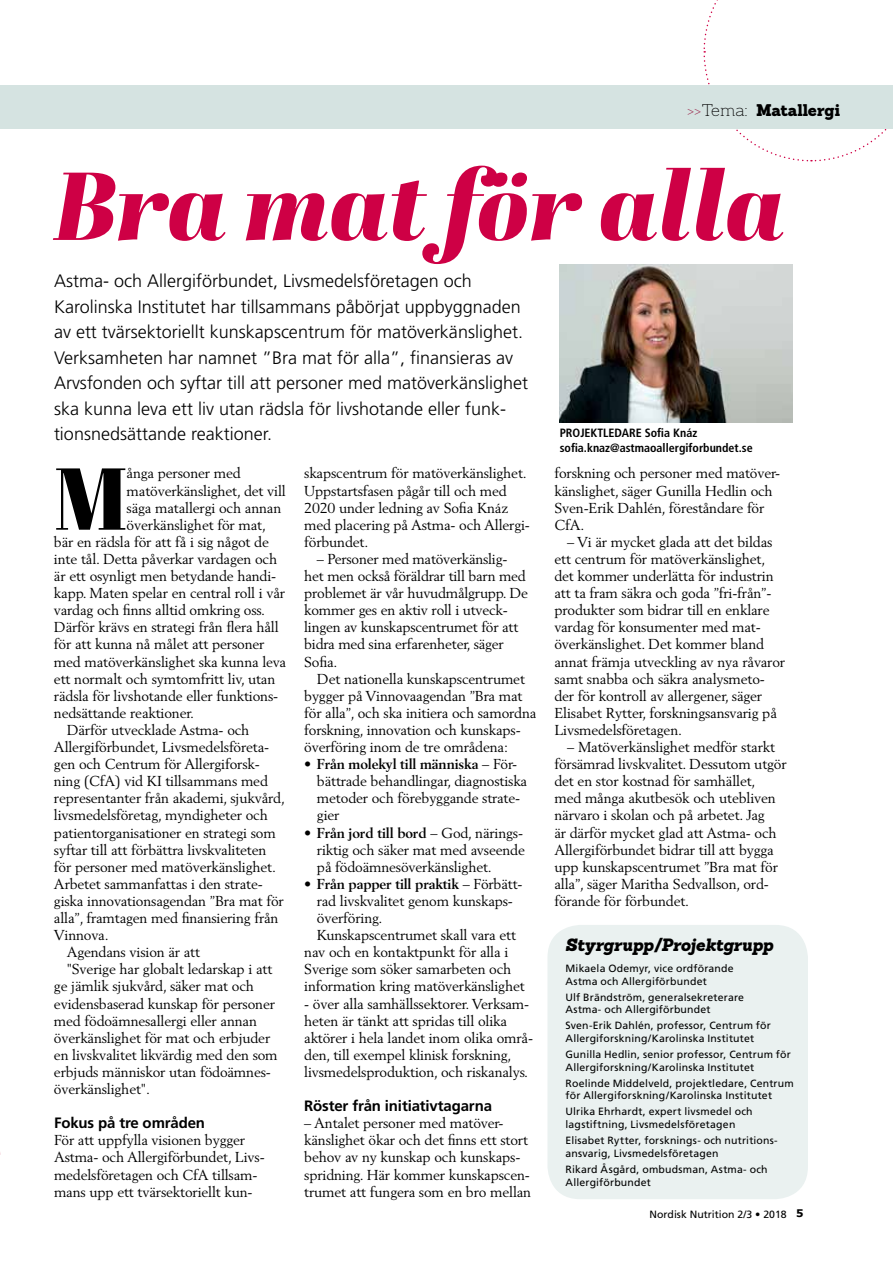
<style>
.page{position:relative;width:893px;height:1263px;background:#fff}
.page>*{position:absolute;margin:0;border:0;box-sizing:border-box;transform-origin:0 0}
.t1{font:italic 96.15px "Abril Fatface";color:#ce0045}
.t2{font:87.6px "Abril Fatface";color:#000}
.t3{font:300 18px/25.5px "Frutiger";color:#000}
.t4{font:italic 900 17.4px "Sanchez";letter-spacing:-.01em;color:#000}
.t5{font:900 16.5px "Sanchez";color:#000}
.t6{font:700 15px "Frutiger";letter-spacing:-.01em;color:#000}
.t7{font:14.25px/17.1px "Berling";letter-spacing:-.01em;color:#000}
.t8{font:700 14.25px "Berling";letter-spacing:-.01em;color:#000}
.t9{font:700 condensed 12px/14.4px "Frutiger";color:#000}
.t10{font:10.5px/12.8px "Frutiger";letter-spacing:.015em;color:#000}
.s1{font-weight:200;color:#9e3456}
.s2{font-weight:200}
.s3{font-weight:700}
.s4{font-weight:400}
.s5{font-family:"Verdana";font-weight:700}
</style>
<div class="page">
<svg style="left:703px;top:0;width:190px;height:162px"></svg>
<div style="left:1px;top:85px;width:892px;height:43px;background:#d5e3e1"></div>
<hr style="left:0;top:85px;width:1px;height:43px;background:#d5e3e1">
<img style="left:560px;top:265px;width:232px;height:157px">
<div style="left:547px;top:925px;width:261px;height:274px;background:#eaf1f0;border-radius:33px"></div>
<p class="t5" style="left:687px;top:98px;width:154px"><span class="s1">&gt;&gt;</span><span class="s2">Tema:</span> Matallergi</p>
<h1 class="t1" style="left:54px;top:137px;width:732px">Bra mat för alla</h1>
<p class="t3" style="left:54px;top:268px;width:476px">Astma- och Allergiförbundet, Livsmedelsföretagen och Karolinska Institutet har tillsammans påbörjat uppbyggnaden av ett tvärsektoriellt kunskapscentrum för matöverkänslighet.<br>Verksamheten har namnet ”Bra mat för alla”, finansieras av Arvsfonden och syftar till att personer med matöverkänslighet ska kunna leva ett liv utan rädsla för livshotande eller funk&shy;tionsnedsättande reaktioner.</p>
<p class="t9" style="left:560px;top:426px;width:195px">PROJEKTLEDARE Sofia Knáz sofia.knaz@astmaoallergiforbundet.se</p>
<h2 class="t2" style="left:54px;top:437px;width:75px">M</h2>
<p class="t7" style="left:127px;top:465px;width:116px">ånga personer med</p>
<p class="t7" style="left:127px;top:482px;width:161px">matöverkänslighet, det vill</p>
<p class="t7" style="left:127px;top:499px;width:156px">säga matallergi och annan</p>
<p class="t7" style="left:127px;top:516px;width:141px">överkänslighet för mat,</p>
<p class="t7" style="left:54px;top:533px;width:216px">bär en rädsla för att få i sig något de</p>
<p class="t7" style="left:54px;top:550px;width:225px">inte tål. Detta påverkar vardagen och</p>
<p class="t7" style="left:54px;top:567px;width:224px">är ett osynligt men betydande handi-</p>
<p class="t7" style="left:54px;top:584px;width:233px">kapp. Maten spelar en central roll i vår</p>
<p class="t7" style="left:54px;top:601px;width:212px">vardag och finns alltid omkring oss.</p>
<p class="t7" style="left:54px;top:619px;width:226px">Därför krävs en strategi från flera håll</p>
<p class="t7" style="left:54px;top:636px;width:212px">för att kunna nå målet att personer</p>
<p class="t7" style="left:54px;top:653px;width:234px">med matöverkänslighet ska kunna leva</p>
<p class="t7" style="left:54px;top:670px;width:223px">ett normalt och symtomfritt liv, utan</p>
<p class="t7" style="left:54px;top:687px;width:226px">rädsla för livshotande eller funktions-</p>
<p class="t7" style="left:54px;top:704px;width:142px">nedsättande reaktioner.</p>
<p class="t7" style="left:67px;top:721px;width:184px">Därför utvecklade Astma- och</p>
<p class="t7" style="left:54px;top:738px;width:217px">Allergiförbundet, Livsmedelsföreta-</p>
<p class="t7" style="left:54px;top:755px;width:207px">gen och Centrum för Allergiforsk-</p>
<p class="t7" style="left:54px;top:772px;width:215px">ning (CfA) vid KI tillsammans med</p>
<p class="t7" style="left:54px;top:790px;width:232px">representanter från akademi, sjukvård,</p>
<p class="t7" style="left:54px;top:807px;width:215px">livsmedelsföretag, myndigheter och</p>
<p class="t7" style="left:54px;top:824px;width:223px">patientorganisationer en strategi som</p>
<p class="t7" style="left:54px;top:841px;width:214px">syftar till att förbättra livskvaliteten</p>
<p class="t7" style="left:54px;top:858px;width:224px">för personer med matöverkänslighet.</p>
<p class="t7" style="left:54px;top:875px;width:210px">Arbetet sammanfattas i den strate-</p>
<p class="t7" style="left:54px;top:892px;width:231px">giska innovationsagendan ”Bra mat för</p>
<p class="t7" style="left:54px;top:909px;width:226px">alla”, framtagen med finansiering från</p>
<p class="t7" style="left:54px;top:926px;width:56px">Vinnova.</p>
<p class="t7" style="left:67px;top:943px;width:135px">Agendans vision är att</p>
<p class="t7" style="left:67px;top:961px;width:207px">"Sverige har globalt ledarskap i att</p>
<p class="t7" style="left:54px;top:978px;width:202px">ge jämlik sjukvård, säker mat och</p>
<p class="t7" style="left:54px;top:995px;width:223px">evidensbaserad kunskap för personer</p>
<p class="t7" style="left:54px;top:1012px;width:204px">med födoämnesallergi eller annan</p>
<p class="t7" style="left:54px;top:1029px;width:218px">överkänslighet för mat och erbjuder</p>
<p class="t7" style="left:54px;top:1046px;width:225px">en livskvalitet likvärdig med den som</p>
<p class="t7" style="left:54px;top:1063px;width:218px">erbjuds människor utan födoämnes-</p>
<p class="t7" style="left:54px;top:1080px;width:98px">överkänslighet".</p>
<p class="t6" style="left:54px;top:1114px;width:153px">Fokus på tre områden</p>
<p class="t7" style="left:54px;top:1132px;width:212px">För att uppfylla visionen bygger Astma- och Allergiförbundet, Livs&shy;medelsföretagen och CfA tillsam&shy;mans upp ett tvärsektoriellt kun-</p>
<p class="t7" style="left:304px;top:465px;width:227px">skapscentrum för matöverkänslighet.<br>Uppstartsfasen pågår till och med<br>2020 under ledning av Sofia Knáz med placering på Astma- och Allergi&shy;förbundet.</p>
<p class="t7" style="left:304px;top:550px;width:225px;text-indent:13px">– Personer med matöverkänslig&shy;het men också föräldrar till barn med problemet är vår huvudmålgrupp. De kommer ges en aktiv roll i utveck&shy;lingen av kunskapscentrumet för att bidra med sina erfarenheter, säger<br>Sofia.</p>
<p class="t7" style="left:304px;top:670px;width:234px;text-indent:13px">Det nationella kunskapscentrumet bygger på Vinnovaagendan ”Bra mat för alla”, och ska initiera och samordna forskning, innovation och kunskaps&shy;överföring inom de tre områdena:</p>
<p class="t7" style="left:317px;top:755px;width:212px;text-indent:-13px">• <span class="s3">Från molekyl till människa</span> – För&shy;bättrade behandlingar, diagnostiska metoder och förebyggande strate&shy;gier</p>
<p class="t7" style="left:317px;top:824px;width:209px;text-indent:-13px">• <span class="s3">Från jord till bord</span> – God, närings&shy;riktig och säker mat med avseende på födoämnesöverkänslighet.</p>
<p class="t8" style="left:304px;top:875px;width:220px"><span class="s4">•</span> Från papper till praktik <span class="s4">– Förbätt-</span></p>
<p class="t7" style="left:317px;top:892px;width:197px">rad livskvalitet genom kunskaps-</p>
<p class="t7" style="left:317px;top:909px;width:67px">överföring.</p>
<p class="t7" style="left:317px;top:926px;width:201px">Kunskapscentrumet skall vara ett</p>
<p class="t7" style="left:304px;top:943px;width:206px">nav och en kontaktpunkt för alla i</p>
<p class="t7" style="left:304px;top:961px;width:209px">Sverige som söker samarbeten och</p>
<p class="t7" style="left:304px;top:978px;width:222px">information kring matöverkänslighet</p>
<p class="t7" style="left:304px;top:995px;width:230px">- över alla samhällssektorer. Verksam&shy;heten är tänkt att spridas till olika aktörer i hela landet inom olika områ&shy;den, till exempel klinisk forskning, livsmedelsproduktion, och riskanalys.</p>
<p class="t6" style="left:304px;top:1097px;width:189px">Röster från initiativtagarna</p>
<p class="t7" style="left:304px;top:1114px;width:228px">– Antalet personer med matöver&shy;känslighet ökar och det finns ett stort behov av ny kunskap och kunskaps&shy;spridning. Här kommer kunskapscen&shy;trumet att fungera som en bro mellan</p>
<p class="t7" style="left:554px;top:465px;width:227px">forskning och personer med matöver&shy;känslighet, säger Gunilla Hedlin och<br>Sven-Erik Dahlén, föreståndare för<br>CfA.</p>
<p class="t7" style="left:554px;top:533px;width:232px;text-indent:13px">– Vi är mycket glada att det bildas ett centrum för matöverkänslighet, det kommer underlätta för industrin att ta fram säkra och goda ”fri-från”- produkter som bidrar till en enklare vardag för konsumenter med mat&shy;överkänslighet. Det kommer bland annat främja utveckling av nya råvaror samt snabba och säkra analysmeto&shy;der för kontroll av allergener, säger Elisabet Rytter, forskningsansvarig på Livsmedelsföretagen.</p>
<p class="t7" style="left:554px;top:738px;width:234px;text-indent:13px">– Matöverkänslighet medför starkt försämrad livskvalitet. Dessutom utgör det en stor kostnad för samhället,<br>med många akutbesök och utebliven närvaro i skolan och på arbetet. Jag<br>är därför mycket glad att Astma- och Allergiförbundet bidrar till att bygga upp kunskapscentrumet ”Bra mat för alla”, säger Maritha Sedvallson, ord&shy;förande för förbundet.</p>
<p class="t4" style="left:566px;top:932px;width:209px">Styrgrupp/Projektgrupp</p>
<p class="t10" style="left:566px;top:962px;width:170px">Mikaela Odemyr, vice ordförande<br>Astma och Allergiförbundet</p>
<p class="t10" style="left:566px;top:990px;width:180px">Ulf Brändström, generalsekreterare<br>Astma- och Allergiförbundet</p>
<p class="t10" style="left:566px;top:1019px;width:207px">Sven-Erik Dahlén, professor, Centrum för<br>Allergiforskning/Karolinska Institutet</p>
<p class="t10" style="left:566px;top:1048px;width:227px">Gunilla Hedlin, senior professor, Centrum för<br>Allergiforskning/Karolinska Institutet</p>
<p class="t10" style="left:566px;top:1076px;width:230px">Roelinde Middelveld, projektledare, Centrum för Allergiforskning/Karolinska Institutet</p>
<p class="t10" style="left:566px;top:1105px;width:189px">Ulrika Ehrhardt, expert livsmedel och lagstiftning, Livsmedelsföretagen</p>
<p class="t10" style="left:566px;top:1134px;width:214px">Elisabet Rytter, forsknings- och nutritions&shy;ansvarig, Livsmedelsföretagen</p>
<p class="t10" style="left:566px;top:1163px;width:204px">Rikard Åsgård, ombudsman, Astma- och<br>Allergiförbundet</p>
<p class="t10" style="left:649px;top:1207px;width:156px">Nordisk Nutrition 2/3 • 2018 <span class="s5">5</span></p>
</div>
